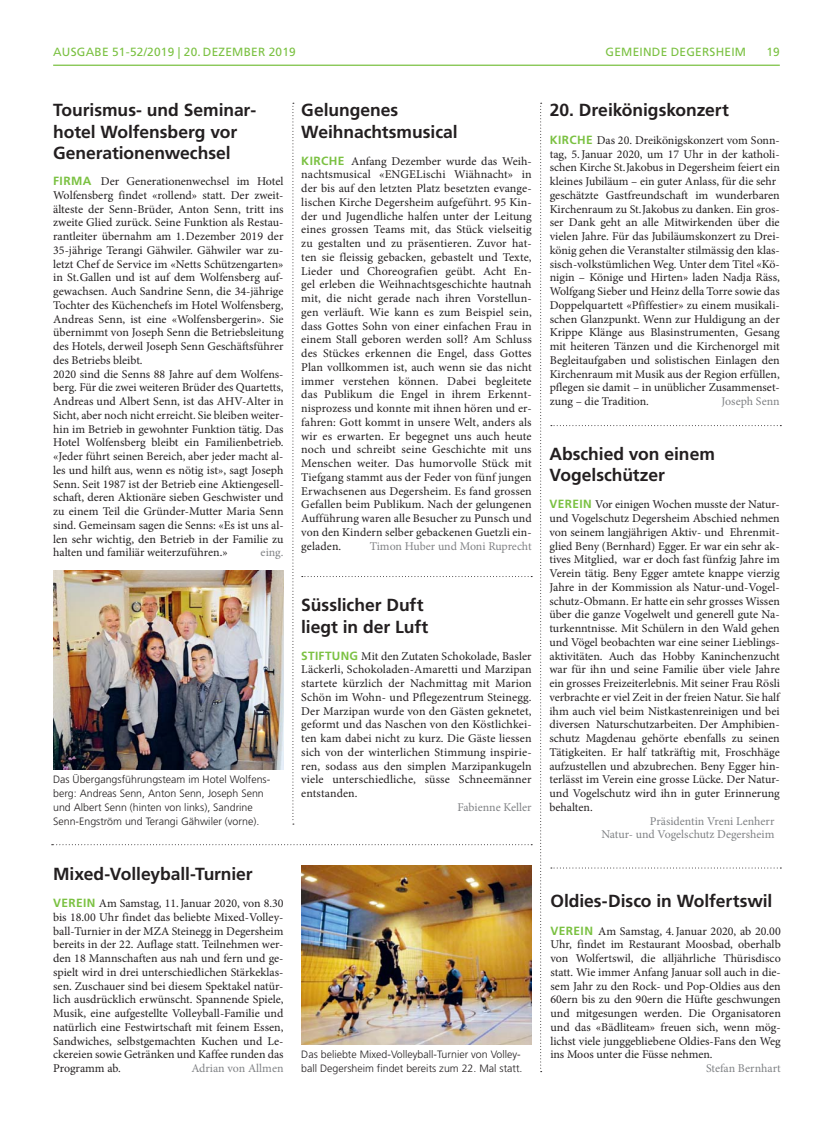
<style>
.page{position:relative;width:833px;height:1134px;background:#fff}
.page>*{position:absolute;margin:0;border:0;box-sizing:border-box;transform-origin:0 0}
.t1{font:700 17.5px/21.2px "Frutiger LT Std";letter-spacing:-.005em;color:#231f20}
.t2{font:11.88px/13.8px "Minion Pro";color:#231f20;text-align:justify}
.t3{font:11.88px/13.8px "Minion Pro";color:#808285;text-align:right}
.t4{font:11.88px "Frutiger LT Std";letter-spacing:.02em;color:#7bc142}
.t5{font:300 10.62px/13.8px "Frutiger LT Std";color:#231f20}
.s1{font-family:"Frutiger LT Std";font-weight:700;color:#7bc142}
</style>
<div class="page">
<img style="left:53px;top:570px;width:230px;height:199px">
<img style="left:301px;top:866px;width:230px;height:178px">
<hr style="left:53px;top:65px;width:727px;height:1px;background:#7bc142">
<svg style="left:540px;top:103px;width:1px;height:969px"></svg>
<svg style="left:292px;top:103px;width:2px;height:721px"></svg>
<svg style="left:52px;top:844px;width:480px;height:1px"></svg>
<svg style="left:551px;top:425px;width:230px;height:1px"></svg>
<svg style="left:551px;top:867px;width:230px;height:1px"></svg>
<svg style="left:302px;top:576px;width:230px;height:1px"></svg>
<p class="t4" style="left:53px;top:46px;width:244px">AUSGABE 51-52/2019 | 20. DEZEMBER 2019</p>
<p class="t4" style="left:605px;top:46px;width:142px">GEMEINDE DEGERSHEIM</p>
<p class="t4" style="left:766px;top:46px;width:15px">19</p>
<h1 class="t1" style="left:53px;top:101px;width:205px">Tourismus- und Seminar&shy;hotel Wolfensberg vor<br>Generationenwechsel</h1>
<p class="t2" style="left:53px;top:175px;width:232px;text-align:left"><span class="s1">FIRMA</span> Der Generationenwechsel im Hotel Wolfensberg findet «rollend» statt. Der zweit&shy;älteste der Senn-Brüder, Anton Senn, tritt ins zweite Glied zurück. Seine Funktion als Restau&shy;rantleiter übernahm am 1. Dezember 2019 der 35-jährige Terangi Gähwiler. Gähwiler war zu&shy;letzt Chef de Service im «Netts Schützengarten» in St. Gallen und ist auf dem Wolfensberg auf&shy;gewachsen. Auch Sandrine Senn, die 34-jährige Tochter des Küchenchefs im Hotel Wolfensberg, Andreas Senn, ist eine «Wolfensbergerin». Sie übernimmt von Joseph Senn die Betriebsleitung des Hotels, derweil Joseph Senn Geschäftsführer des Betriebs bleibt.<br>2020 sind die Senns 88 Jahre auf dem Wolfens&shy;berg. Für die zwei weiteren Brüder des Quartetts, Andreas und Albert Senn, ist das AHV-Alter in Sicht, aber noch nicht erreicht. Sie bleiben weiter&shy;hin im Betrieb in gewohnter Funktion tätig. Das Hotel Wolfensberg bleibt ein Familienbetrieb. «Jeder führt seinen Bereich, aber jeder macht al&shy;les und hilft aus, wenn es nötig ist», sagt Joseph Senn. Seit 1987 ist der Betrieb eine Aktiengesell&shy;schaft, deren Aktionäre sieben Geschwister und zu einem Teil die Gründer-Mutter Maria Senn sind. Gemeinsam sagen die Senns: «Es ist uns al&shy;len sehr wichtig, den Betrieb in der Familie zu halten und familiär weiterzuführen.»</p>
<p class="t3" style="left:261px;top:547px;width:24px">eing.</p>
<p class="t5" style="left:53px;top:773px;width:219px">Das Übergangsführungsteam im Hotel Wolfens&shy;berg: Andreas Senn, Anton Senn, Joseph Senn und Albert Senn (hinten von links), Sandrine Senn-Engström und Terangi Gähwiler (vorne).</p>
<h1 class="t1" style="left:53px;top:864px;width:201px">Mixed-Volleyball-Turnier</h1>
<p class="t2" style="left:53px;top:897px;width:232px"><span class="s1">VEREIN</span> Am Samstag, 11. Januar 2020, von 8.30 bis 18.00 Uhr findet das beliebte Mixed-Volley&shy;ball-Turnier in der MZA Steinegg in Degersheim bereits in der 22. Auflage statt. Teilnehmen wer&shy;den 18 Mannschaften aus nah und fern und ge&shy;spielt wird in drei unterschiedlichen Stärkeklas&shy;sen. Zuschauer sind bei diesem Spektakel natür&shy;lich ausdrücklich erwünscht. Spannende Spiele, Musik, eine aufgestellte Volleyball-Familie und natürlich eine Festwirtschaft mit feinem Essen, Sandwiches, selbstgemachten Kuchen und Le&shy;ckereien sowie Getränken und Kaffee runden das Programm ab.</p>
<p class="t3" style="left:191px;top:1062px;width:94px">Adrian von Allmen</p>
<h1 class="t1" style="left:301px;top:101px;width:158px">Gelungenes<br>Weihnachtsmusical</h1>
<p class="t2" style="left:301px;top:155px;width:232px"><span class="s1">KIRCHE</span> Anfang Dezember wurde das Weih&shy;nachtsmusical «ENGELischi Wiähnacht» in der bis auf den letzten Platz besetzten evange&shy;lischen Kirche Degersheim aufgeführt. 95 Kin&shy;der und Jugendliche halfen unter der Leitung eines grossen Teams mit, das Stück vielseitig zu gestalten und zu präsentieren. Zuvor hat&shy;ten sie fleissig gebacken, gebastelt und Texte, Lieder und Choreografien geübt. Acht En&shy;gel erleben die Weihnachtsgeschichte hautnah mit, die nicht gerade nach ihren Vorstellun&shy;gen verläuft. Wie kann es zum Beispiel sein, dass Gottes Sohn von einer einfachen Frau in einem Stall geboren werden soll? Am Schluss des Stückes erkennen die Engel, dass Gottes Plan vollkommen ist, auch wenn sie das nicht immer verstehen können. Dabei begleitete das Publikum die Engel in ihrem Erkennt&shy;nisprozess und konnte mit ihnen hören und er&shy;fahren: Gott kommt in unsere Welt, anders als wir es erwarten. Er begegnet uns auch heute noch und schreibt seine Geschichte mit uns Menschen weiter. Das humorvolle Stück mit Tiefgang stammt aus der Feder von fünf jungen Erwachsenen aus Degersheim. Es fand grossen Gefallen beim Publikum. Nach der gelungenen Aufführung waren alle Besucher zu Punsch und von den Kindern selber gebackenen Guetzli ein&shy;geladen.</p>
<p class="t3" style="left:370px;top:540px;width:163px">Timon Huber und Moni Ruprecht</p>
<h1 class="t1" style="left:301px;top:596px;width:129px">Süsslicher Duft liegt in der Luft</h1>
<p class="t2" style="left:301px;top:650px;width:232px"><span class="s1">STIFTUNG</span> Mit den Zutaten Schokolade, Basler Läckerli, Schokoladen-Amaretti und Marzipan startete kürzlich der Nachmittag mit Marion Schön im Wohn- und Pflegezentrum Steinegg.<br>Der Marzipan wurde von den Gästen geknetet, geformt und das Naschen von den Köstlichkei&shy;ten kam dabei nicht zu kurz. Die Gäste liessen sich von der winterlichen Stimmung inspirie&shy;ren, sodass aus den simplen Marzipankugeln viele unterschiedliche, süsse Schneemänner entstanden.</p>
<p class="t3" style="left:457px;top:801px;width:76px">Fabienne Keller</p>
<p class="t5" style="left:301px;top:1048px;width:223px">Das beliebte Mixed-Volleyball-Turnier von Volley&shy;ball Degersheim findet bereits zum 22. Mal statt.</p>
<h1 class="t1" style="left:550px;top:101px;width:181px">20. Dreikönigskonzert</h1>
<p class="t2" style="left:550px;top:134px;width:232px;text-align:left"><span class="s1">KIRCHE</span> Das 20. Dreikönigskonzert vom Sonn&shy;tag, 5. Januar 2020, um 17 Uhr in der katholi&shy;schen Kirche St. Jakobus in Degersheim feiert ein kleines Jubiläum – ein guter Anlass, für die sehr geschätzte Gastfreundschaft im wunderbaren Kirchenraum zu St. Jakobus zu danken. Ein gros&shy;ser Dank geht an alle Mitwirkenden über die vielen Jahre. Für das Jubiläumskonzert zu Drei&shy;könig gehen die Veranstalter stilmässig den klas&shy;sisch-volkstümlichen Weg. Unter dem Titel «Kö&shy;nigin – Könige und Hirten» laden Nadja Räss, Wolfgang Sieber und Heinz della Torre sowie das Doppelquartett «Pfiffestier» zu einem musikali&shy;schen Glanzpunkt. Wenn zur Huldigung an der Krippe Klänge aus Blasinstrumenten, Gesang mit heiteren Tänzen und die Kirchenorgel mit Begleitaufgaben und solistischen Einlagen den Kirchenraum mit Musik aus der Region erfüllen, pflegen sie damit – in unüblicher Zusammenset&shy;zung – die Tradition.</p>
<p class="t3" style="left:721px;top:395px;width:60px">Joseph Senn</p>
<h1 class="t1" style="left:549px;top:444px;width:167px">Abschied von einem<br>Vogelschützer</h1>
<p class="t2" style="left:549px;top:499px;width:232px"><span class="s1">VEREIN</span> Vor einigen Wochen musste der Natur&shy;und Vogelschutz Degersheim Abschied nehmen von seinem langjährigen Aktiv- und Ehrenmit&shy;glied Beny (Bernhard) Egger. Er war ein sehr ak&shy;tives Mitglied, war er doch fast fünfzig Jahre im Verein tätig. Beny Egger amtete knappe vierzig Jahre in der Kommission als Natur-und-Vogel&shy;schutz-Obmann. Er hatte ein sehr grosses Wissen über die ganze Vogelwelt und generell gute Na&shy;turkenntnisse. Mit Schülern in den Wald gehen und Vögel beobachten war eine seiner Lieblings&shy;aktivitäten. Auch das Hobby Kaninchenzucht war für ihn und seine Familie über viele Jahre ein grosses Freizeiterlebnis. Mit seiner Frau Rösli verbrachte er viel Zeit in der freien Natur. Sie half ihm auch viel beim Nistkastenreinigen und bei diversen Naturschutzarbeiten. Der Amphibien&shy;schutz Magdenau gehörte ebenfalls zu seinen Tätigkeiten. Er half tatkräftig mit, Froschhäge aufzustellen und abzubrechen. Beny Egger hin&shy;terlässt im Verein eine grosse Lücke. Der Natur&shy;und Vogelschutz wird ihn in guter Erinnerung behalten.</p>
<p class="t3" style="left:601px;top:815px;width:175px">Präsidentin Vreni Lenherr<br>Natur- und Vogelschutz Degersheim</p>
<h1 class="t1" style="left:550px;top:891px;width:223px">Oldies-Disco in Wolfertswil</h1>
<p class="t2" style="left:550px;top:925px;width:232px"><span class="s1">VEREIN</span> Am Samstag, 4. Januar 2020, ab 20.00<br>Uhr, findet im Restaurant Moosbad, oberhalb von Wolfertswil, die alljährliche Thürisdisco statt. Wie immer Anfang Januar soll auch in die&shy;sem Jahr zu den Rock- und Pop-Oldies aus den 60ern bis zu den 90ern die Hüfte geschwungen und mitgesungen werden. Die Organisatoren und das «Bädliteam» freuen sich, wenn mög&shy;lichst viele junggebliebene Oldies-Fans den Weg ins Moos unter die Füsse nehmen.</p>
<p class="t3" style="left:706px;top:1062px;width:76px">Stefan Bernhart</p>
</div>
